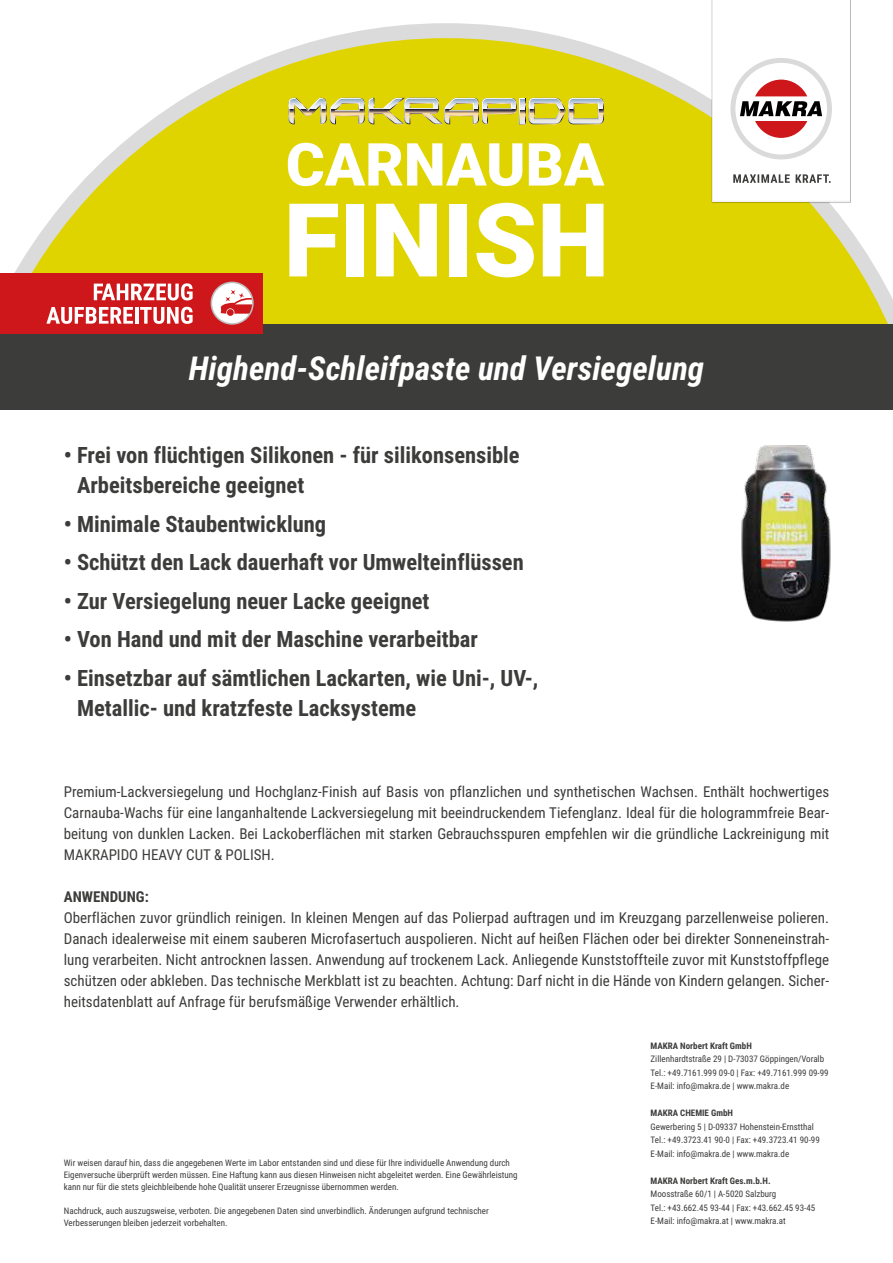
<style>
.page{position:relative;width:893px;height:1263px;background:#fff}
.page>*{position:absolute;margin:0;border:0;box-sizing:border-box;transform-origin:0 0}
.t1{font:900 102.15px "Roboto";color:#fff}
.t2{font:900 59.4px "Roboto";color:#fff}
.t3{font:italic 700 33px "Roboto Condensed";color:#fff}
.t4{font:700 22.5px/30px "Roboto Condensed";color:#3c3c3b}
.t5{font:15px/21px "Roboto Condensed";color:#3c3c3b;text-align:justify}
.t6{font:700 15px "Roboto Condensed";color:#3c3c3b}
.t7{font:9px/13.5px "Roboto Condensed";color:#3c3c3b}
.t8{font:700 9px "Roboto Condensed";color:#3c3c3b}
</style>
<div class="page">
<svg style="left:14px;top:23px;width:879px;height:302px"></svg>
<div style="left:0;top:325px;width:893px;height:85px;background:#3c3c3b"></div>
<div style="left:711px;top:0;width:140px;height:203px;background:#f0f0f0"></div>
<svg style="left:713px;top:0;width:137px;height:200px"></svg>
<div style="left:0;top:273px;width:262px;height:61px;background:#cd171a"></div>
<svg style="left:94px;top:283px;width:99px;height:17px"></svg>
<svg style="left:46px;top:307px;width:87px;height:17px"></svg>
<hr style="left:135px;top:307px;width:3px;height:17px;background:#fff">
<svg style="left:140px;top:307px;width:53px;height:17px"></svg>
<div style="left:211px;top:282px;width:42px;height:42px;background:#fff;border-radius:50%"></div>
<svg style="left:221px;top:290px;width:32px;height:26px"></svg>
<div style="left:211px;top:282px;width:43px;height:43px;border:2px solid #bcbcbc;border-radius:50%"></div>
<div style="left:520px;top:98px;width:5px;height:26px;background:#fff"></div>
<svg style="left:520px;top:99px;width:5px;height:25px"></svg>
<svg style="left:529px;top:98px;width:75px;height:26px;background:#cfcb71"></svg>
<img style="left:289px;top:98px;width:228px;height:27px">
<img style="left:741px;top:445px;width:90px;height:177px">
<h2 class="t2" style="left:286px;top:123px;width:320px">CARNAUBA</h2>
<h1 class="t1" style="left:284px;top:169px;width:327px">FINISH</h1>
<h3 class="t3" style="left:189px;top:345px;width:517px">Highend-Schleifpaste und Versiegelung</h3>
<h3 class="t4" style="left:77px;top:440px;width:444px;text-indent:-13px">• Frei von flüchtigen Silikonen - für silikonsensible<br>Arbeitsbereiche geeignet</h3>
<h3 class="t4" style="left:64px;top:508px;width:264px">• Minimale Staubentwicklung</h3>
<h3 class="t4" style="left:64px;top:546px;width:461px">• Schützt den Lack dauerhaft vor Umwelteinflüssen</h3>
<h3 class="t4" style="left:64px;top:585px;width:367px">• Zur Versiegelung neuer Lacke geeignet</h3>
<h3 class="t4" style="left:64px;top:623px;width:416px">• Von Hand und mit der Maschine verarbeitbar</h3>
<h3 class="t4" style="left:77px;top:662px;width:463px;text-indent:-13px">• Einsetzbar auf sämtlichen Lackarten, wie Uni-, UV-,<br>Metallic- und kratzfeste Lacksysteme</h3>
<p class="t5" style="left:64px;top:780px;width:767px">Premium-Lackversiegelung und Hochglanz-Finish auf Basis von pflanzlichen und synthetischen Wachsen. Enthält hochwertiges Carnauba-Wachs für eine langanhaltende Lackversiegelung mit beeindruckendem Tiefenglanz. Ideal für die hologrammfreie Bear&shy;beitung von dunklen Lacken. Bei Lackoberflächen mit starken Gebrauchsspuren empfehlen wir die gründliche Lackreinigung mit MAKRAPIDO HEAVY CUT &amp; POLISH.</p>
<p class="t6" style="left:64px;top:886px;width:87px">ANWENDUNG:</p>
<p class="t5" style="left:64px;top:906px;width:767px">Oberflächen zuvor gründlich reinigen. In kleinen Mengen auf das Polierpad auftragen und im Kreuzgang parzellenweise polieren.<br>Danach idealerweise mit einem sauberen Microfasertuch auspolieren. Nicht auf heißen Flächen oder bei direkter Sonneneinstrah&shy;lung verarbeiten. Nicht antrocknen lassen. Anwendung auf trockenem Lack. Anliegende Kunststoffteile zuvor mit Kunststoffpflege schützen oder abkleben. Das technische Merkblatt ist zu beachten. Achtung: Darf nicht in die Hände von Kindern gelangen. Sicher&shy;heitsdatenblatt auf Anfrage für berufsmäßige Verwender erhältlich.</p>
<p class="t8" style="left:651px;top:1039px;width:103px">MAKRA Norbert Kraft GmbH</p>
<p class="t7" style="left:651px;top:1052px;width:180px">Zillenhardtstraße 29 | D-73037 Göppingen/Voralb<br>Tel.: +49.7161.999 09-0 | Fax: +49.7161.999 09-99<br>E-Mail: info@makra.de | www.makra.de</p>
<p class="t8" style="left:651px;top:1106px;width:84px">MAKRA CHEMIE GmbH</p>
<p class="t7" style="left:651px;top:1119px;width:171px">Gewerbering 5 | D-09337 Hohenstein-Ernstthal<br>Tel.: +49.3723.41 90-0 | Fax: +49.3723.41 90-99<br>E-Mail: info@makra.de | www.makra.de</p>
<p class="t8" style="left:651px;top:1174px;width:122px">MAKRA Norbert Kraft Ges.m.b.H.</p>
<p class="t7" style="left:651px;top:1187px;width:166px">Moosstraße 60/1 | A-5020 Salzburg<br>Tel.: +43.662.45 93-44 | Fax: +43.662.45 93-45<br>E-Mail: info@makra.at | www.makra.at</p>
<p class="t7" style="left:64px;top:1156px;width:455px;line-height:12px">Wir weisen darauf hin, dass die angegebenen Werte im Labor entstanden sind und diese für Ihre individuelle Anwendung durch<br>Eigenversuche überprüft werden müssen. Eine Haftung kann aus diesen Hinweisen nicht abgeleitet werden. Eine Gewährleistung kann nur für die stets gleichbleibende hohe Qualität unserer Erzeugnisse übernommen werden.</p>
<p class="t7" style="left:64px;top:1204px;width:426px;line-height:12px">Nachdruck, auch auszugsweise, verboten. Die angegebenen Daten sind unverbindlich. Änderungen aufgrund technischer<br>Verbesserungen bleiben jederzeit vorbehalten.</p>
</div>
